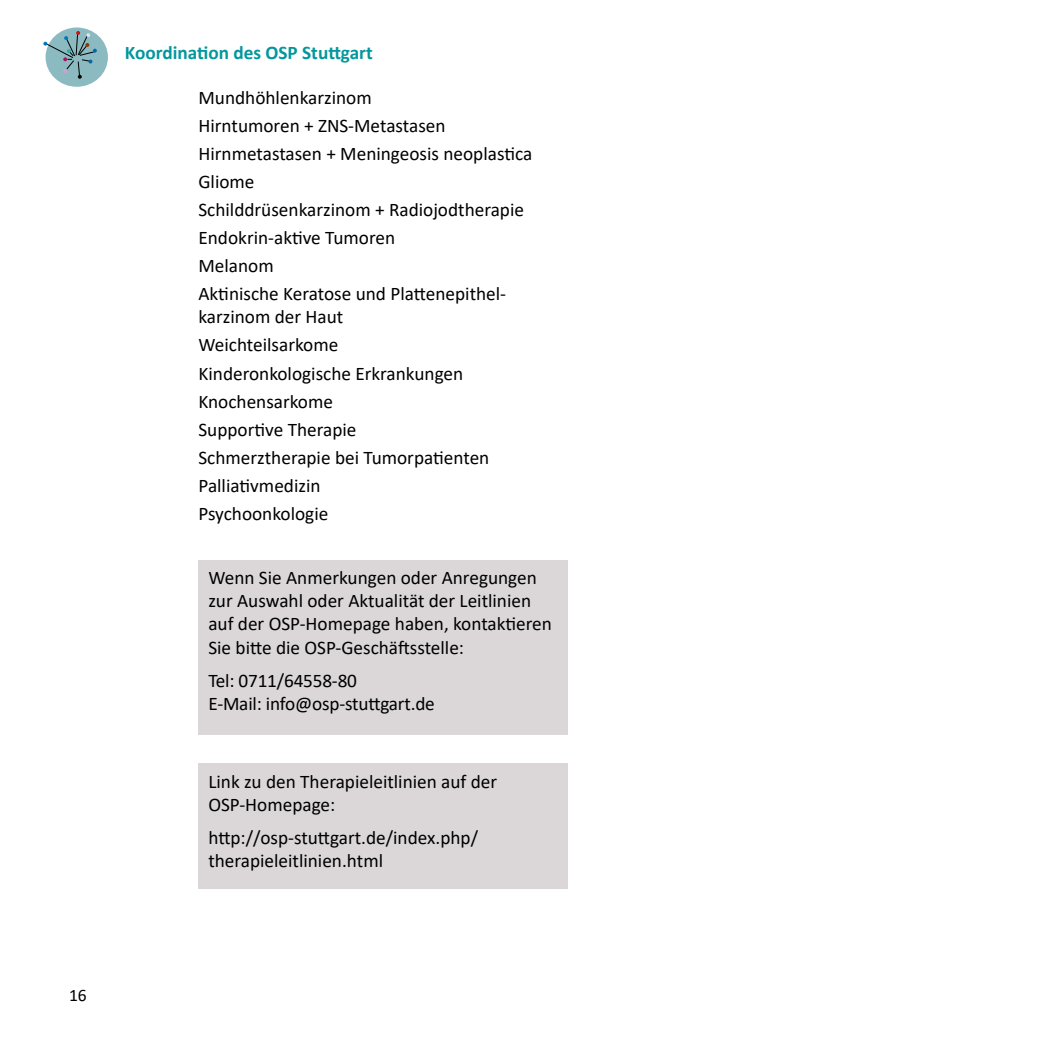
<style>
.page{position:relative;width:1042px;height:1042px;background:#fff}
.page>*{position:absolute;margin:0;border:0;box-sizing:border-box;transform-origin:0 0}
.t1{font:19.25px/28px "Calibri";color:#000}
.t2{font:700 19.25px "Calibri";color:#03979d}
.t3{font:17.5px "Calibri";color:#000}
</style>
<div class="page">
<div style="left:46px;top:27px;width:62px;height:60px;background:#8bbbc0;border-radius:50%"></div>
<svg style="left:43px;top:31px;width:54px;height:48px"></svg>
<div style="left:198px;top:763px;width:370px;height:125px;background:#dbd7d9"></div>
<div style="left:198px;top:560px;width:370px;height:174px;background:#dbd7d9"></div>
<p class="t2" style="left:125px;top:39px;width:249px">Koordination des OSP Stuttgart</p>
<p class="t1" style="left:198px;top:83px;width:335px">Mundhöhlenkarzinom<br>Hirntumoren + ZNS-Metastasen<br>Hirnmetastasen + Meningeosis neoplastica<br>Gliome<br>Schilddrüsenkarzinom + Radiojodtherapie<br>Endokrin-aktive Tumoren<br>Melanom<br>Aktinische Keratose und Plattenepithel-</p>
<p class="t1" style="left:198px;top:302px;width:292px">karzinom der Haut<br>Weichteilsarkome<br>Kinderonkologische Erkrankungen<br>Knochensarkome<br>Supportive Therapie<br>Schmerztherapie bei Tumorpatienten<br>Palliativmedizin<br>Psychoonkologie</p>
<p class="t1" style="left:208px;top:566px;width:345px;line-height:23.1px">Wenn Sie Anmerkungen oder Anregungen zur Auswahl oder Aktualität der Leitlinien auf der OSP-Homepage haben, kontaktieren Sie bitte die OSP-Geschäftsstelle:</p>
<p class="t1" style="left:208px;top:668px;width:228px;line-height:23.1px">Tel: 0711/64558-80<br>E-Mail: info@osp-stuttgart.de</p>
<p class="t1" style="left:208px;top:769px;width:290px;line-height:23.1px">Link zu den Therapieleitlinien auf der<br>OSP-Homepage:</p>
<p class="t1" style="left:208px;top:825px;width:271px;line-height:23.1px">http://osp-stuttgart.de/index.php/ therapieleitlinien.html</p>
<p class="t3" style="left:69px;top:983px;width:19px">16</p>
</div>
